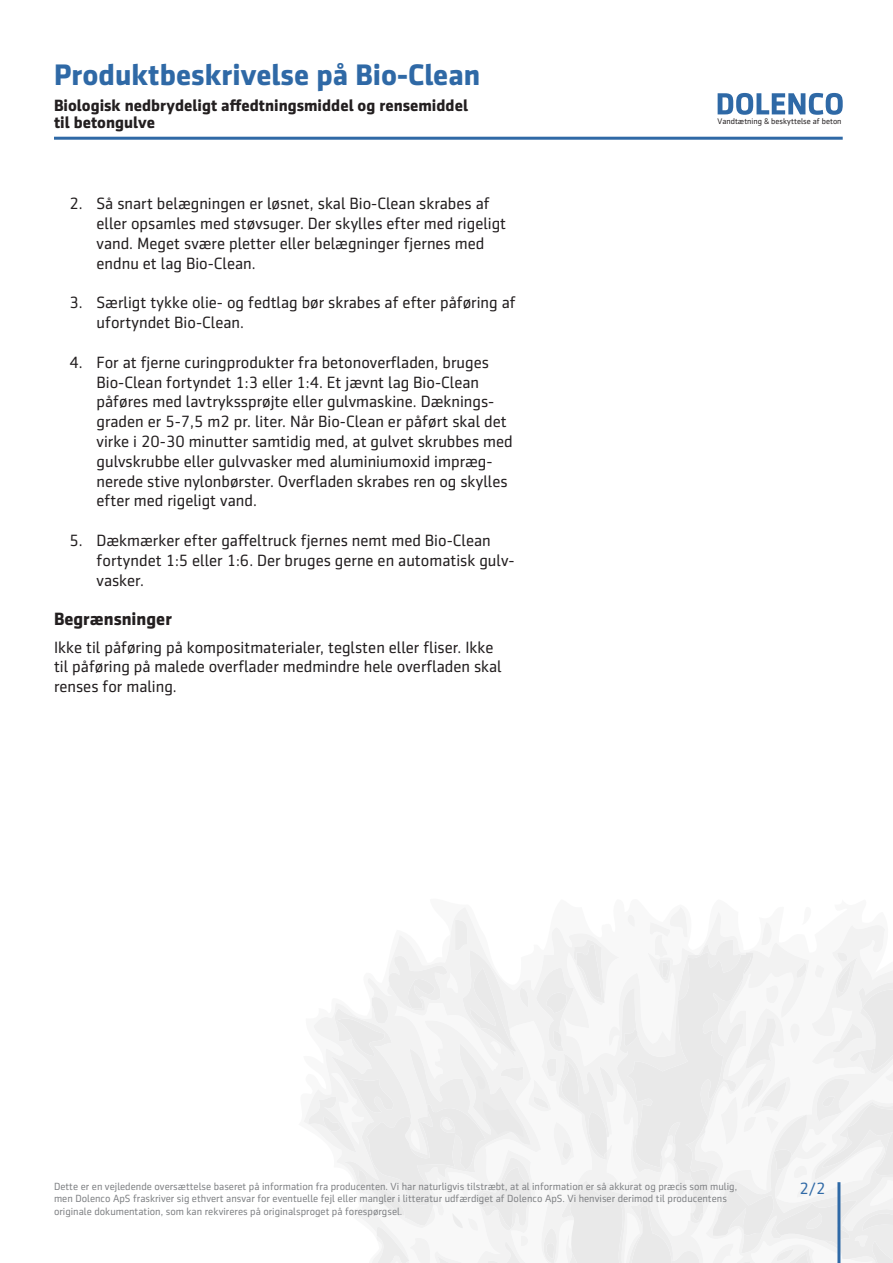
<style>
.page{position:relative;width:893px;height:1263px;background:#fff}
.page>*{position:absolute;margin:0;border:0;box-sizing:border-box;transform-origin:0 0}
.t1{font:700 30px "Sentico Sans DT";color:#2f69a6}
.mellemrubrik{font:700 18px "Sentico Sans DT";color:#231f20}
.Bullets{font:16.5px/19.8px "Sentico Sans DT";color:#231f20}
.brød{font:16.5px/19.8px "Sentico Sans DT";color:#231f20}
.t2{font:700 16.5px/16.8px "Sentico Sans DT";color:#231f20}
.t3{font:16.5px "Sentico Sans DT";color:#2f69a6}
.t4{font:10.5px/12.6px "Sentico Sans DT";color:#808285}
.t5{font:8.25px "Sentico Sans DT";color:#231f20}
</style>
<div class="page">
<svg style="left:306px;top:907px;width:587px;height:356px"></svg>
<svg style="left:718px;top:93px;width:125px;height:22px"></svg>
<hr style="left:837px;top:1182px;width:3px;height:81px;background:#2f69a6">
<hr style="left:54px;top:137px;width:789px;height:3px;background:#2f69a6">
<h1 class="t1" style="left:54px;top:57px;width:428px">Produktbeskrivelse på Bio-Clean</h1>
<p class="t2" style="left:54px;top:97px;width:415px">Biologisk nedbrydeligt affedtningsmiddel og rensemiddel til betongulve</p>
<p class="Bullets" style="left:97px;top:194px;width:411px;text-indent:-27px">2. Så snart belægningen er løsnet, skal Bio-Clean skrabes af eller opsamles med støvsuger. Der skylles efter med rigeligt vand. Meget svære pletter eller belægninger fjernes med endnu et lag Bio-Clean.</p>
<p class="Bullets" style="left:97px;top:293px;width:421px;text-indent:-27px">3. Særligt tykke olie- og fedtlag bør skrabes af efter påføring af ufortyndet Bio-Clean.</p>
<p class="Bullets" style="left:97px;top:352px;width:418px;text-indent:-27px">4. For at fjerne curingprodukter fra betonoverfladen, bruges Bio-Clean fortyndet 1:3 eller 1:4. Et jævnt lag Bio-Clean påføres med lavtrykssprøjte eller gulvmaskine. Dæknings&shy;graden er 5-7,5 m2 pr. liter. Når Bio-Clean er påført skal det virke i 20-30 minutter samtidig med, at gulvet skrubbes med gulvskrubbe eller gulvvasker med aluminiumoxid impræg&shy;nerede stive nylonbørster. Overfladen skrabes ren og skylles efter med rigeligt vand.</p>
<p class="Bullets" style="left:97px;top:531px;width:420px;text-indent:-27px">5. Dækmærker efter gaffeltruck fjernes nemt med Bio-Clean fortyndet 1:5 eller 1:6. Der bruges gerne en automatisk gulv&shy;vasker.</p>
<p class="mellemrubrik" style="left:54px;top:609px;width:119px">Begrænsninger</p>
<p class="brød" style="left:54px;top:637px;width:449px">Ikke til påføring på kompositmaterialer, teglsten eller fliser. Ikke til påføring på malede overflader medmindre hele overfladen skal renses for maling.</p>
<p class="t5" style="left:718px;top:117px;width:125px">Vandtætning &amp; beskyttelse af beton</p>
<p class="t4" style="left:54px;top:1180px;width:685px">Dette er en vejledende oversættelse baseret på information fra producenten. Vi har naturligvis tilstræbt, at al information er så akkurat og præcis som mulig, men Dolenco ApS fraskriver sig ethvert ansvar for eventuelle fejl eller mangler i litteratur udfærdiget af Dolenco ApS. Vi henviser derimod til producentens originale dokumentation, som kan rekvireres på originalsproget på forespørgsel.</p>
<p class="t3" style="left:799px;top:1179px;width:28px">2/2</p>
</div>
